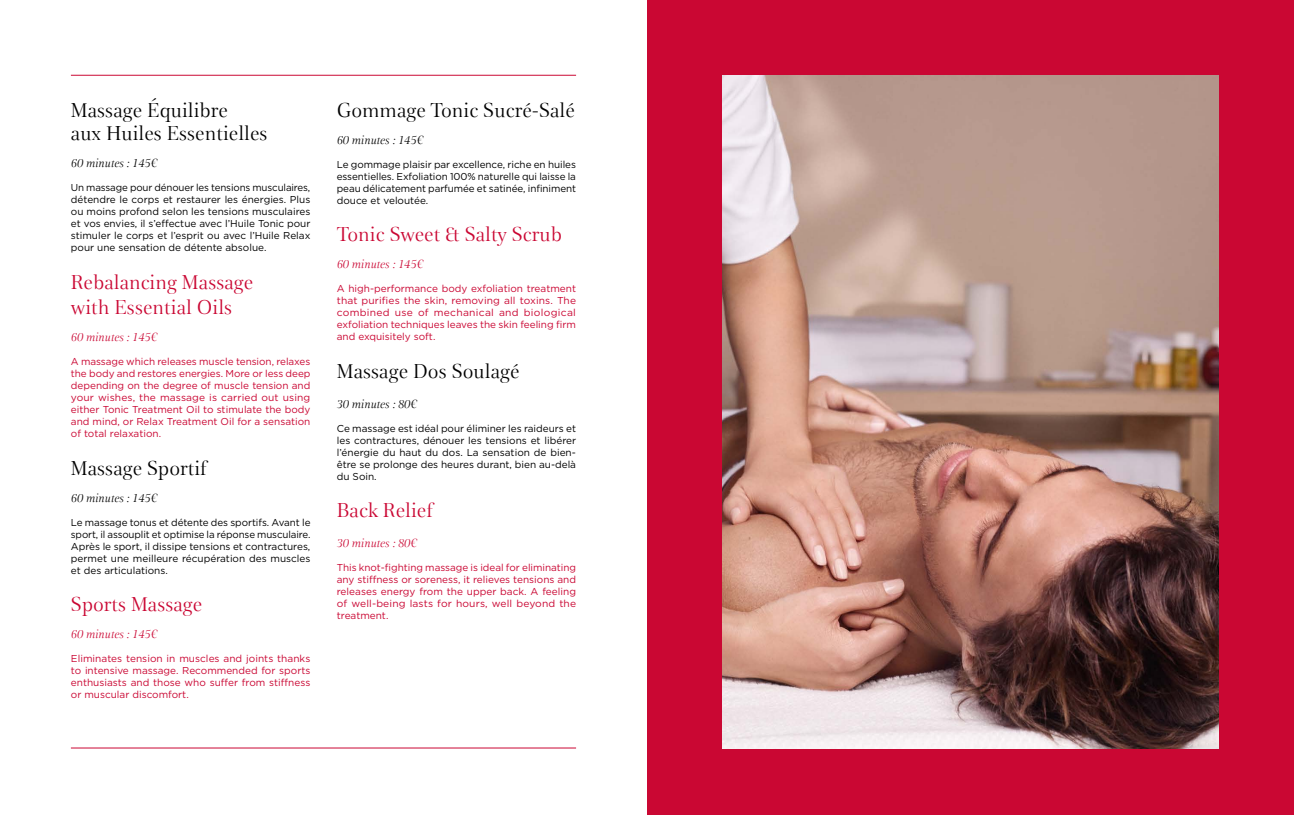
<style>
.page{position:relative;width:1294px;height:815px;background:#fff}
.page>*{position:absolute;margin:0;border:0;box-sizing:border-box;transform-origin:0 0}
.t1{font:21.25px/23.8px "Clarins";color:#000}
.t2{font:21.25px/25.5px "Clarins";color:#ca0733}
.t3{font:italic 12.5px "Clarins";color:#000}
.t4{font:italic 12.5px "Clarins";color:#ca0733}
.t5{font:10px/12px "Gotham";color:#000;text-align:justify}
.t6{font:10px/12px "Gotham";color:#ca0733;text-align:justify}
</style>
<div class="page">
<div style="left:647px;top:0;width:646px;height:815px;background:#ca0733"></div>
<hr style="left:71px;top:75px;width:505px;height:1px;background:#ca0733">
<hr style="left:71px;top:748px;width:505px;height:1px;background:#ca0733">
<img style="left:722px;top:76px;width:496px;height:673px">
<h1 class="t1" style="left:71px;top:96px;width:198px">Massage Équilibre<br>aux Huiles Essentielles</h1>
<p class="t3" style="left:71px;top:154px;width:88px">60 minutes : 145€</p>
<p class="t5" style="left:71px;top:182px;width:241px">Un massage pour dénouer les tensions musculaires, détendre le corps et restaurer les énergies. Plus ou moins profond selon les tensions musculaires et vos envies, il s’effectue avec l’Huile Tonic pour stimuler le corps et l’esprit ou avec l’Huile Relax pour une sensation de détente absolue.</p>
<h1 class="t2" style="left:71px;top:268px;width:184px">Rebalancing Massage with Essential Oils</h1>
<p class="t4" style="left:71px;top:328px;width:88px">60 minutes : 145€</p>
<p class="t6" style="left:71px;top:356px;width:241px">A massage which releases muscle tension, relaxes the body and restores energies. More or less deep depending on the degree of muscle tension and your wishes, the massage is carried out using either Tonic Treatment Oil to stimulate the body and mind, or Relax Treatment Oil for a sensation of total relaxation.</p>
<h1 class="t1" style="left:71px;top:455px;width:137px">Massage Sportif</h1>
<p class="t3" style="left:71px;top:489px;width:88px">60 minutes : 145€</p>
<p class="t5" style="left:71px;top:516px;width:241px">Le massage tonus et détente des sportifs. Avant le sport, il assouplit et optimise la réponse musculaire.<br>Après le sport, il dissipe tensions et contractures, permet une meilleure récupération des muscles et des articulations.</p>
<h1 class="t2" style="left:71px;top:590px;width:133px">Sports Massage</h1>
<p class="t4" style="left:71px;top:625px;width:88px">60 minutes : 145€</p>
<p class="t6" style="left:71px;top:653px;width:241px">Eliminates tension in muscles and joints thanks to intensive massage. Recommended for sports enthusiasts and those who suffer from stiffness or muscular discomfort.</p>
<h1 class="t1" style="left:337px;top:96px;width:240px">Gommage Tonic Sucré-Salé</h1>
<p class="t3" style="left:337px;top:131px;width:88px">60 minutes : 145€</p>
<p class="t5" style="left:337px;top:158px;width:241px">Le gommage plaisir par excellence, riche en huiles essentielles. Exfoliation 100% naturelle qui laisse la peau délicatement parfumée et satinée, infiniment douce et veloutée.</p>
<h1 class="t2" style="left:337px;top:220px;width:227px">Tonic Sweet &amp; Salty Scrub</h1>
<p class="t4" style="left:337px;top:255px;width:88px">60 minutes : 145€</p>
<p class="t6" style="left:337px;top:282px;width:241px">A high-performance body exfoliation treatment that purifies the skin, removing all toxins. The combined use of mechanical and biological exfoliation techniques leaves the skin feeling firm and exquisitely soft.</p>
<h1 class="t1" style="left:337px;top:357px;width:184px">Massage Dos Soulagé</h1>
<p class="t3" style="left:337px;top:395px;width:81px">30 minutes : 80€</p>
<p class="t5" style="left:337px;top:422px;width:241px">Ce massage est idéal pour éliminer les raideurs et les contractures, dénouer les tensions et libérer l’énergie du haut du dos. La sensation de bien&shy;être se prolonge des heures durant, bien au-delà du Soin.</p>
<h1 class="t2" style="left:337px;top:496px;width:97px">Back Relief</h1>
<p class="t4" style="left:337px;top:534px;width:81px">30 minutes : 80€</p>
<p class="t6" style="left:337px;top:561px;width:241px">This knot-fighting massage is ideal for eliminating any stiffness or soreness, it relieves tensions and releases energy from the upper back. A feeling of well-being lasts for hours, well beyond the treatment.</p>
</div>
